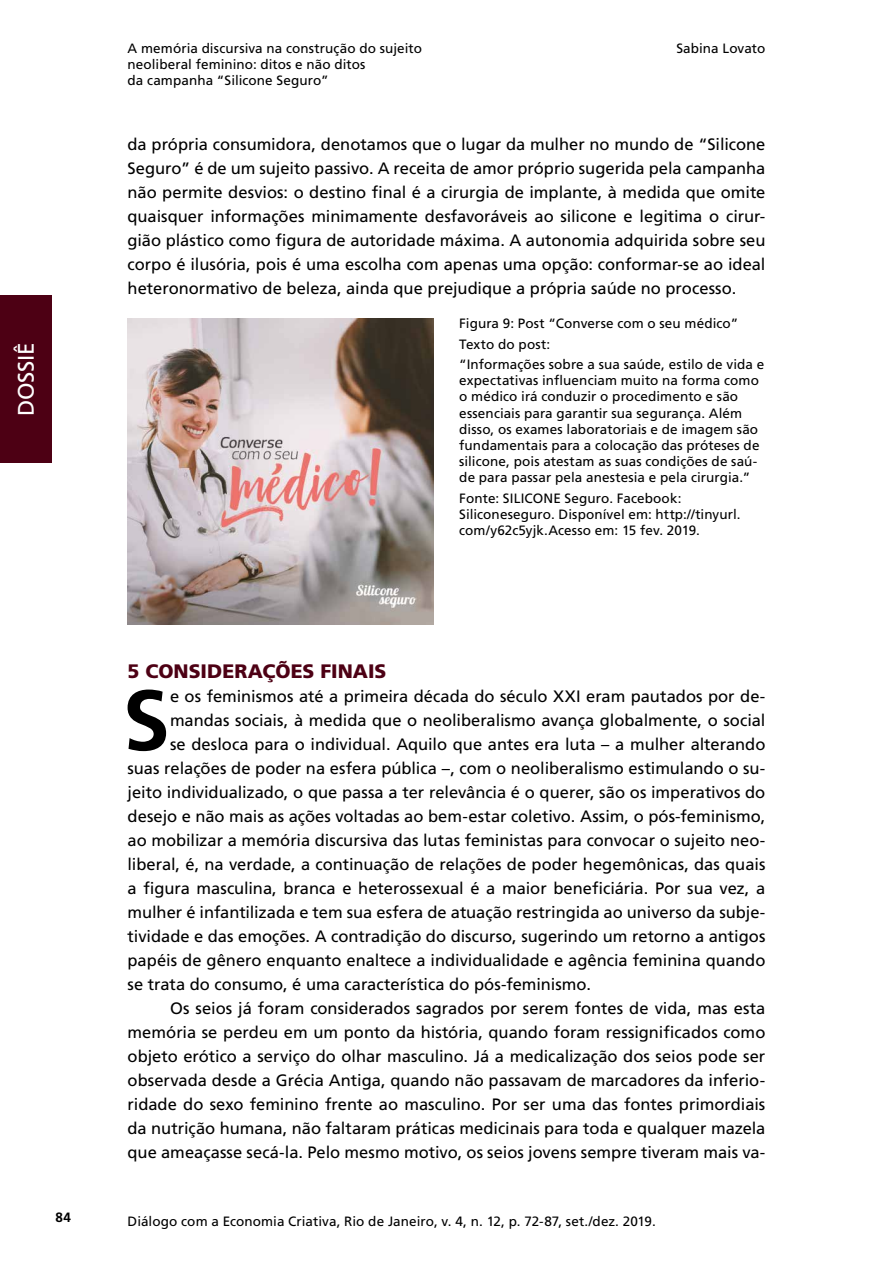
<style>
.page{position:relative;width:893px;height:1263px;background:#fff}
.page>*{position:absolute;margin:0;border:0;box-sizing:border-box;transform-origin:0 0}
._10-Primeiro_parágra{font:700 85.2px "Frutiger LT Std";color:#000}
.t1{font:22.5px "Frutiger LT Std";letter-spacing:-.005em;color:#fff}
._9-Seção_Numerada_co{font:900 19.5px "Frutiger LT Std";color:#4d0014}
._11-Corpo_de_texto_c{font:16.5px/24px "Frutiger LT Std";color:#000;text-align:justify}
._10-Primeiro_parágra-2{font:16.5px "Frutiger LT Std";color:#000}
._20-Legenda_de_tabel{font:13.5px/16.2px "Frutiger LT Std";letter-spacing:.005em;color:#000}
.t2{font:700 13.5px "Frutiger LT Std";color:#000}
</style>
<div class="page">
<div style="left:0;top:295px;width:51px;height:168px;background:#4d0014"></div>
<img style="left:128px;top:318px;width:306px;height:306px">
<h2 class="t1" style="left:13px;top:416px;width:76px;rotate:-90deg">DOSSIÊ</h2>
<p class="_20-Legenda_de_tabel" style="left:128px;top:40px;width:296px">A memória discursiva na construção do sujeito</p>
<p class="_20-Legenda_de_tabel" style="left:676px;top:40px;width:91px">Sabina Lovato</p>
<p class="_20-Legenda_de_tabel" style="left:128px;top:56px;width:239px">neoliberal feminino: ditos e não ditos da campanha “Silicone Seguro”</p>
<p class="_11-Corpo_de_texto_c" style="left:128px;top:132px;width:639px">da própria consumidora, denotamos que o lugar da mulher no mundo de “Silicone Seguro” é de um sujeito passivo. A receita de amor próprio sugerida pela campanha não permite desvios: o destino final é a cirurgia de implante, à medida que omite quaisquer informações minimamente desfavoráveis ao silicone e legitima o cirur&shy;gião plástico como figura de autoridade máxima. A autonomia adquirida sobre seu corpo é ilusória, pois é uma escolha com apenas uma opção: conformar-se ao ideal heteronormativo de beleza, ainda que prejudique a própria saúde no processo.</p>
<p class="_20-Legenda_de_tabel" style="left:459px;top:315px;width:280px">Figura 9: Post “Converse com o seu médico”</p>
<p class="_20-Legenda_de_tabel" style="left:459px;top:336px;width:92px">Texto do post:</p>
<p class="_20-Legenda_de_tabel" style="left:459px;top:356px;width:307px">“Informações sobre a sua saúde, estilo de vida e expectativas influenciam muito na forma como o médico irá conduzir o procedimento e são essenciais para garantir sua segurança. Além disso, os exames laboratoriais e de imagem são fundamentais para a colocação das próteses de silicone, pois atestam as suas condições de saú&shy;de para passar pela anestesia e pela cirurgia.”</p>
<p class="_20-Legenda_de_tabel" style="left:459px;top:490px;width:283px">Fonte: SILICONE Seguro. Facebook:<br>Siliconeseguro. Disponível em: http://tinyurl. com/y62c5yjk.Acesso em: 15 fev. 2019.</p>
<p class="_9-Seção_Numerada_co" style="left:128px;top:659px;width:260px">5 CONSIDERAÇÕES FINAIS</p>
<p class="_10-Primeiro_parágra" style="left:123px;top:670px;width:49px">S</p>
<p class="_10-Primeiro_parágra-2" style="left:170px;top:687px;width:597px">e os feminismos até a primeira década do século XXI eram pautados por de-</p>
<p class="_10-Primeiro_parágra-2" style="left:170px;top:711px;width:597px">mandas sociais, à medida que o neoliberalismo avança globalmente, o social</p>
<p class="_10-Primeiro_parágra-2" style="left:170px;top:735px;width:597px">se desloca para o individual. Aquilo que antes era luta – a mulher alterando</p>
<p class="_10-Primeiro_parágra-2" style="left:128px;top:759px;width:639px">suas relações de poder na esfera pública –, com o neoliberalismo estimulando o su-</p>
<p class="_10-Primeiro_parágra-2" style="left:128px;top:783px;width:639px">jeito individualizado, o que passa a ter relevância é o querer, são os imperativos do</p>
<p class="_10-Primeiro_parágra-2" style="left:128px;top:807px;width:639px">desejo e não mais as ações voltadas ao bem-estar coletivo. Assim, o pós-feminismo,</p>
<p class="_10-Primeiro_parágra-2" style="left:128px;top:831px;width:639px">ao mobilizar a memória discursiva das lutas feministas para convocar o sujeito neo-</p>
<p class="_10-Primeiro_parágra-2" style="left:128px;top:855px;width:639px">liberal, é, na verdade, a continuação de relações de poder hegemônicas, das quais</p>
<p class="_10-Primeiro_parágra-2" style="left:128px;top:879px;width:639px">a figura masculina, branca e heterossexual é a maior beneficiária. Por sua vez, a</p>
<p class="_10-Primeiro_parágra-2" style="left:128px;top:903px;width:639px">mulher é infantilizada e tem sua esfera de atuação restringida ao universo da subje-</p>
<p class="_10-Primeiro_parágra-2" style="left:128px;top:927px;width:639px">tividade e das emoções. A contradição do discurso, sugerindo um retorno a antigos</p>
<p class="_10-Primeiro_parágra-2" style="left:128px;top:951px;width:639px">papéis de gênero enquanto enaltece a individualidade e agência feminina quando</p>
<p class="_10-Primeiro_parágra-2" style="left:128px;top:975px;width:465px">se trata do consumo, é uma característica do pós-feminismo.</p>
<p class="_11-Corpo_de_texto_c" style="left:128px;top:996px;width:639px;text-indent:43px">Os seios já foram considerados sagrados por serem fontes de vida, mas esta memória se perdeu em um ponto da história, quando foram ressignificados como objeto erótico a serviço do olhar masculino. Já a medicalização dos seios pode ser observada desde a Grécia Antiga, quando não passavam de marcadores da inferio&shy;ridade do sexo feminino frente ao masculino. Por ser uma das fontes primordiais da nutrição humana, não faltaram práticas medicinais para toda e qualquer mazela que ameaçasse secá-la. Pelo mesmo motivo, os seios jovens sempre tiveram mais va-</p>
<p class="t2" style="left:56px;top:1209px;width:17px">84</p>
<p class="_20-Legenda_de_tabel" style="left:128px;top:1213px;width:530px">Diálogo com a Economia Criativa, Rio de Janeiro, v. 4, n. 12, p. 72-87, set./dez. 2019.</p>
</div>
